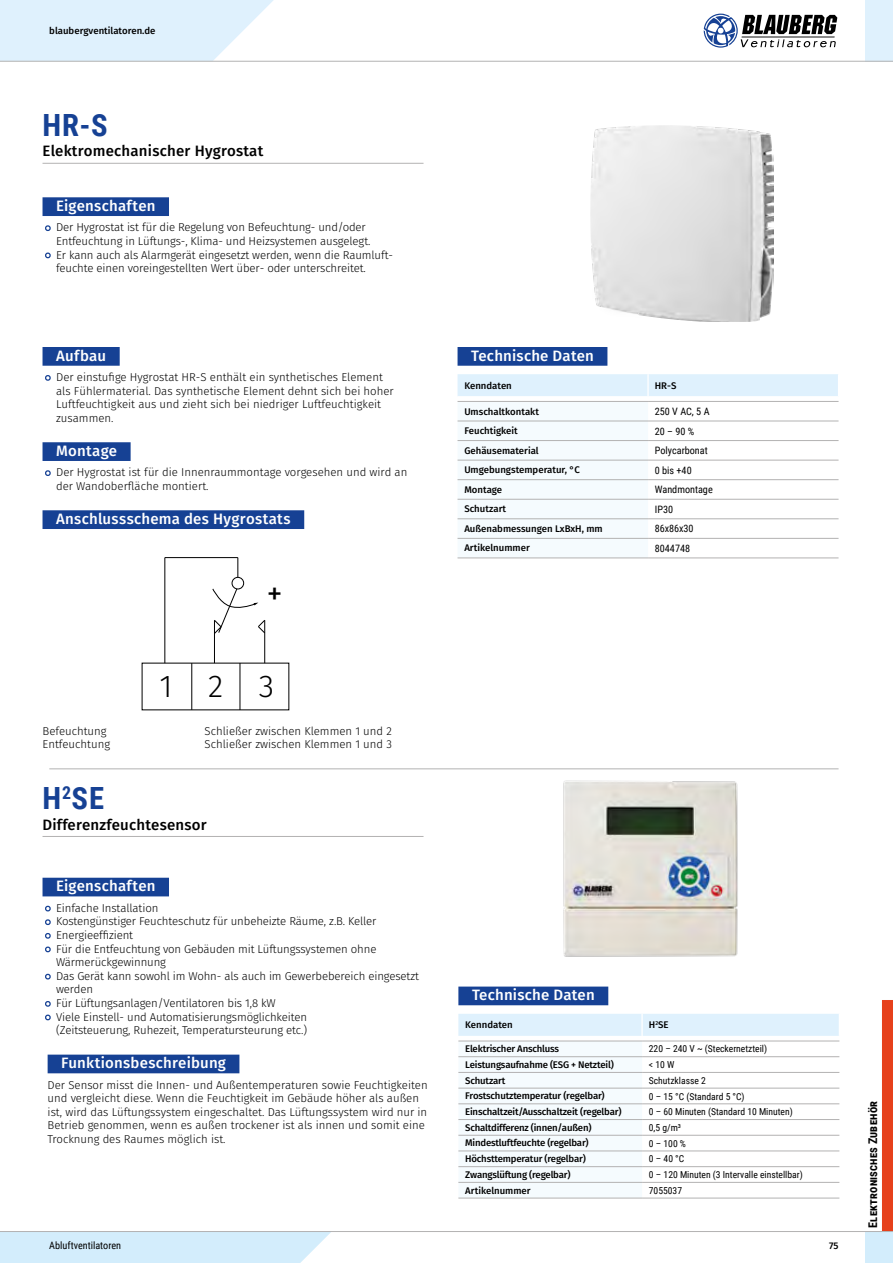
<style>
.page{position:relative;width:893px;height:1263px;background:#fff}
.page>*{position:absolute;margin:0;border:0;box-sizing:border-box;transform-origin:0 0}
.t1{font:300 31.5px "Fira Sans";color:#000}
.t2{font:31.5px "Fira Sans";color:#000}
.t3{font:700 30.6px "Roboto Condensed";color:#164194}
.t4{font:500 15px "Fira Sans";letter-spacing:.015em;color:#fff}
.t5{font:500 15px "Fira Sans";letter-spacing:.015em;color:#000}
.t6{font:700 12px "Roboto Condensed";letter-spacing:.02em;color:#000}
.t7{font:300 11.4px/13.6px "Fira Sans";letter-spacing:-.01em;color:#000}
.t8{font:10.2px "Roboto Condensed";color:#000}
.t9{font:500 9.6px "Fira Sans";letter-spacing:-.02em;color:#000}
.t10{font:500 9.6px "Fira Sans";color:#000}
.t11{font:9.6px "Roboto Condensed";color:#000}
.s1{font-weight:700;font-size:16.2px;color:#164194}
</style>
<div class="page">
<div style="left:882px;top:1000px;width:11px;height:231px;background:#e6401b"></div>
<hr style="left:43px;top:163px;width:380px;height:1px;background:#b3b2b2">
<div style="left:43px;top:197px;width:126px;height:19px;background:#164194"></div>
<hr style="left:49px;top:768px;width:789px;height:1px;background:#b3b2b2">
<div style="left:43px;top:347px;width:77px;height:19px;background:#164194"></div>
<div style="left:43px;top:442px;width:88px;height:19px;background:#164194"></div>
<div style="left:43px;top:510px;width:261px;height:19px;background:#164194"></div>
<img style="left:591px;top:126px;width:182px;height:196px">
<div style="left:458px;top:347px;width:149px;height:19px;background:#164194"></div>
<hr style="left:458px;top:558px;width:190px;height:1px;background:#b3b2b2">
<hr style="left:648px;top:558px;width:190px;height:1px;background:#b3b2b2">
<svg style="left:458px;top:374px;width:381px;height:184px"></svg>
<svg style="left:238px;top:558px;width:1px;height:19px"></svg>
<hr style="left:165px;top:557px;width:73px;height:1px;background:#000">
<hr style="left:165px;top:558px;width:1px;height:105px;background:#000">
<div style="left:232px;top:577px;width:12px;height:12px;border:1px solid #000;border-radius:50%"></div>
<hr style="left:192px;top:663px;width:1px;height:47px;background:#000">
<hr style="left:240px;top:663px;width:1px;height:47px;background:#000">
<hr style="left:214px;top:620px;width:1px;height:43px;background:#000">
<hr style="left:264px;top:620px;width:1px;height:43px;background:#000">
<svg style="left:212px;top:588px;width:53px;height:46px"></svg>
<hr style="left:43px;top:836px;width:380px;height:1px;background:#b3b2b2">
<div style="left:43px;top:878px;width:126px;height:18px;background:#164194"></div>
<div style="left:48px;top:1054px;width:191px;height:19px;background:#164194"></div>
<img style="left:563px;top:780px;width:175px;height:177px">
<div style="left:458px;top:986px;width:150px;height:19px;background:#164194"></div>
<hr style="left:458px;top:1198px;width:184px;height:1px;background:#b3b2b2">
<hr style="left:642px;top:1198px;width:197px;height:1px;background:#b3b2b2">
<svg style="left:458px;top:1014px;width:382px;height:184px"></svg>
<div style="left:866px;top:1231px;width:27px;height:32px;background:#d3edfc"></div>
<div style="left:0;top:1232px;width:331px;height:31px;background:#d3edfc"></div>
<hr style="left:0;top:1231px;width:893px;height:1px;background:#b3b2b2">
<div style="left:866px;top:0;width:27px;height:61px;background:#dff1fd"></div>
<svg style="left:704px;top:14px;width:133px;height:34px"></svg>
<svg style="left:0;top:0;width:298px;height:61px"></svg>
<hr style="left:0;top:61px;width:893px;height:1px;background:#b3b2b2">
<p class="t10" style="left:49px;top:24px;width:108px">blaubergventilatoren.de</p>
<h2 class="t3" style="left:43px;top:104px;width:67px">HR-S</h2>
<h3 class="t5" style="left:43px;top:141px;width:222px">Elektromechanischer Hygrostat</h3>
<h3 class="t4" style="left:56px;top:195px;width:101px">Eigenschaften</h3>
<p class="t7" style="left:56px;top:221px;width:315px;text-indent:-11px"><span class="s1">•</span> Der Hygrostat ist für die Regelung von Befeuchtung- und/oder<br>Entfeuchtung in Lüftungs-, Klima- und Heizsystemen ausgelegt.</p>
<p class="t7" style="left:56px;top:249px;width:338px;text-indent:-11px"><span class="s1">•</span> Er kann auch als Alarmgerät eingesetzt werden, wenn die Raumluft&shy;feuchte einen voreingestellten Wert über- oder unterschreitet.</p>
<h3 class="t4" style="left:56px;top:345px;width:52px">Aufbau</h3>
<p class="t7" style="left:56px;top:371px;width:339px;text-indent:-11px"><span class="s1">•</span> Der einstufige Hygrostat HR-S enthält ein synthetisches Element als Fühlermaterial. Das synthetische Element dehnt sich bei hoher Luftfeuchtigkeit aus und zieht sich bei niedriger Luftfeuchtigkeit zusammen.</p>
<h3 class="t4" style="left:56px;top:440px;width:63px">Montage</h3>
<p class="t7" style="left:56px;top:466px;width:353px;text-indent:-11px"><span class="s1">•</span> Der Hygrostat ist für die Innenraummontage vorgesehen und wird an der Wandoberfläche montiert.</p>
<h3 class="t4" style="left:56px;top:508px;width:236px">Anschlussschema des Hygrostats</h3>
<h1 class="t2" style="left:267px;top:571px;width:17px">+</h1>
<h1 class="t1" style="left:160px;top:663px;width:116px">123</h1>
<p class="t7" style="left:43px;top:725px;width:66px">Befeuchtung</p>
<p class="t7" style="left:205px;top:725px;width:189px">Schließer zwischen Klemmen 1 und 2</p>
<p class="t7" style="left:43px;top:738px;width:69px">Entfeuchtung</p>
<p class="t7" style="left:205px;top:738px;width:189px">Schließer zwischen Klemmen 1 und 3</p>
<h2 class="t3" style="left:43px;top:777px;width:63px">H<sup>2</sup>SE</h2>
<h3 class="t5" style="left:43px;top:814px;width:166px">Differenzfeuchtesensor</h3>
<h3 class="t4" style="left:56px;top:875px;width:101px">Eigenschaften</h3>
<p class="t7" style="left:45px;top:902px;width:115px"><span class="s1">•</span> Einfache Installation</p>
<p class="t7" style="left:45px;top:915px;width:333px"><span class="s1">•</span> Kostengünstiger Feuchteschutz für unbeheizte Räume, z.B. Keller</p>
<p class="t7" style="left:45px;top:929px;width:90px"><span class="s1">•</span> Energieeffizient</p>
<p class="t7" style="left:56px;top:942px;width:322px;text-indent:-11px"><span class="s1">•</span> Für die Entfeuchtung von Gebäuden mit Lüftungssystemen ohne<br>Wärmerückgewinnung</p>
<p class="t7" style="left:56px;top:970px;width:364px;text-indent:-11px"><span class="s1">•</span> Das Gerät kann sowohl im Wohn- als auch im Gewerbebereich eingesetzt werden</p>
<p class="t7" style="left:45px;top:997px;width:232px"><span class="s1">•</span> Für Lüftungsanlagen/Ventilatoren bis 1,8 kW</p>
<p class="t7" style="left:45px;top:1011px;width:264px;text-align:right"><span class="s1">•</span> Viele Einstell- und Automatisierungsmöglichkeiten (Zeitsteuerung, Ruhezeit, Temperatursteurung etc.)</p>
<h3 class="t4" style="left:61px;top:1052px;width:166px">Funktionsbeschreibung</h3>
<p class="t7" style="left:48px;top:1079px;width:382px">Der Sensor misst die Innen- und Außentemperaturen sowie Feuchtigkeiten und vergleicht diese. Wenn die Feuchtigkeit im Gebäude höher als außen ist, wird das Lüftungssystem eingeschaltet. Das Lüftungssystem wird nur in Betrieb genommen, wenn es außen trockener ist als innen und somit eine Trocknung des Raumes möglich ist.</p>
<p class="t8" style="left:49px;top:1238px;width:73px">Abluftventilatoren</p>
<h3 class="t4" style="left:471px;top:345px;width:124px">Technische Daten</h3>
<p class="t10" style="left:464px;top:378px;width:49px">Kenndaten</p>
<p class="t9" style="left:655px;top:378px;width:23px">HR-S</p>
<p class="t10" style="left:464px;top:404px;width:76px">Umschaltkontakt</p>
<p class="t8" style="left:655px;top:404px;width:56px">250 V AC, 5 A</p>
<p class="t10" style="left:464px;top:424px;width:55px">Feuchtigkeit</p>
<p class="t8" style="left:655px;top:424px;width:41px">20 – 90 %</p>
<p class="t10" style="left:464px;top:444px;width:76px">Gehäusematerial</p>
<p class="t8" style="left:655px;top:443px;width:54px">Polycarbonat</p>
<p class="t10" style="left:464px;top:463px;width:117px">Umgebungstemperatur, °C</p>
<p class="t8" style="left:655px;top:463px;width:38px">0 bis +40</p>
<p class="t10" style="left:464px;top:483px;width:39px">Montage</p>
<p class="t8" style="left:655px;top:482px;width:59px">Wandmontage</p>
<p class="t10" style="left:464px;top:502px;width:43px">Schutzart</p>
<p class="t8" style="left:655px;top:502px;width:20px">IP30</p>
<p class="t10" style="left:464px;top:522px;width:140px">Außenabmessungen LxBxH, mm</p>
<p class="t8" style="left:655px;top:522px;width:40px">86x86x30</p>
<p class="t10" style="left:464px;top:541px;width:67px">Artikelnummer</p>
<p class="t8" style="left:655px;top:541px;width:37px">8044748</p>
<h3 class="t4" style="left:472px;top:984px;width:124px">Technische Daten</h3>
<p class="t10" style="left:465px;top:1018px;width:49px">Kenndaten</p>
<p class="t9" style="left:649px;top:1018px;width:21px">H<sup>2</sup>SE</p>
<p class="t9" style="left:465px;top:1042px;width:95px">Elektrischer Anschluss</p>
<p class="t11" style="left:649px;top:1042px;width:120px">220 – 240 V ~ (Steckernetzteil)</p>
<p class="t9" style="left:465px;top:1058px;width:150px">Leistungsaufnahme (ESG + Netzteil)</p>
<p class="t11" style="left:649px;top:1058px;width:27px">&lt; 10 W</p>
<p class="t9" style="left:465px;top:1073px;width:42px">Schutzart</p>
<p class="t11" style="left:649px;top:1074px;width:59px">Schutzklasse 2</p>
<p class="t9" style="left:465px;top:1089px;width:141px">Frostschutztemperatur (regelbar)</p>
<p class="t11" style="left:649px;top:1089px;width:97px">0 – 15 °C (Standard 5 °C)</p>
<p class="t9" style="left:465px;top:1105px;width:158px">Einschaltzeit/Ausschaltzeit (regelbar)</p>
<p class="t11" style="left:649px;top:1105px;width:145px">0 – 60 Minuten (Standard 10 Minuten)</p>
<p class="t9" style="left:465px;top:1120px;width:128px">Schaltdifferenz (innen/außen)</p>
<p class="t11" style="left:649px;top:1121px;width:34px">0,5 g/m³</p>
<p class="t9" style="left:465px;top:1136px;width:125px">Mindestluftfeuchte (regelbar)</p>
<p class="t11" style="left:649px;top:1136px;width:39px">0 – 100 %</p>
<p class="t9" style="left:465px;top:1152px;width:122px">Höchsttemperatur (regelbar)</p>
<p class="t11" style="left:649px;top:1152px;width:37px">0 – 40 °C</p>
<p class="t9" style="left:465px;top:1168px;width:107px">Zwangslüftung (regelbar)</p>
<p class="t11" style="left:649px;top:1168px;width:155px">0 – 120 Minuten (3 Intervalle einstellbar)</p>
<p class="t10" style="left:465px;top:1183px;width:67px">Artikelnummer</p>
<p class="t11" style="left:649px;top:1184px;width:35px">7055037</p>
<p class="t9" style="left:829px;top:1239px;width:11px">75</p>
<p class="t6" style="left:864px;top:1228px;width:128px;rotate:-90deg">Elektronisches Zubehör</p>
</div>
